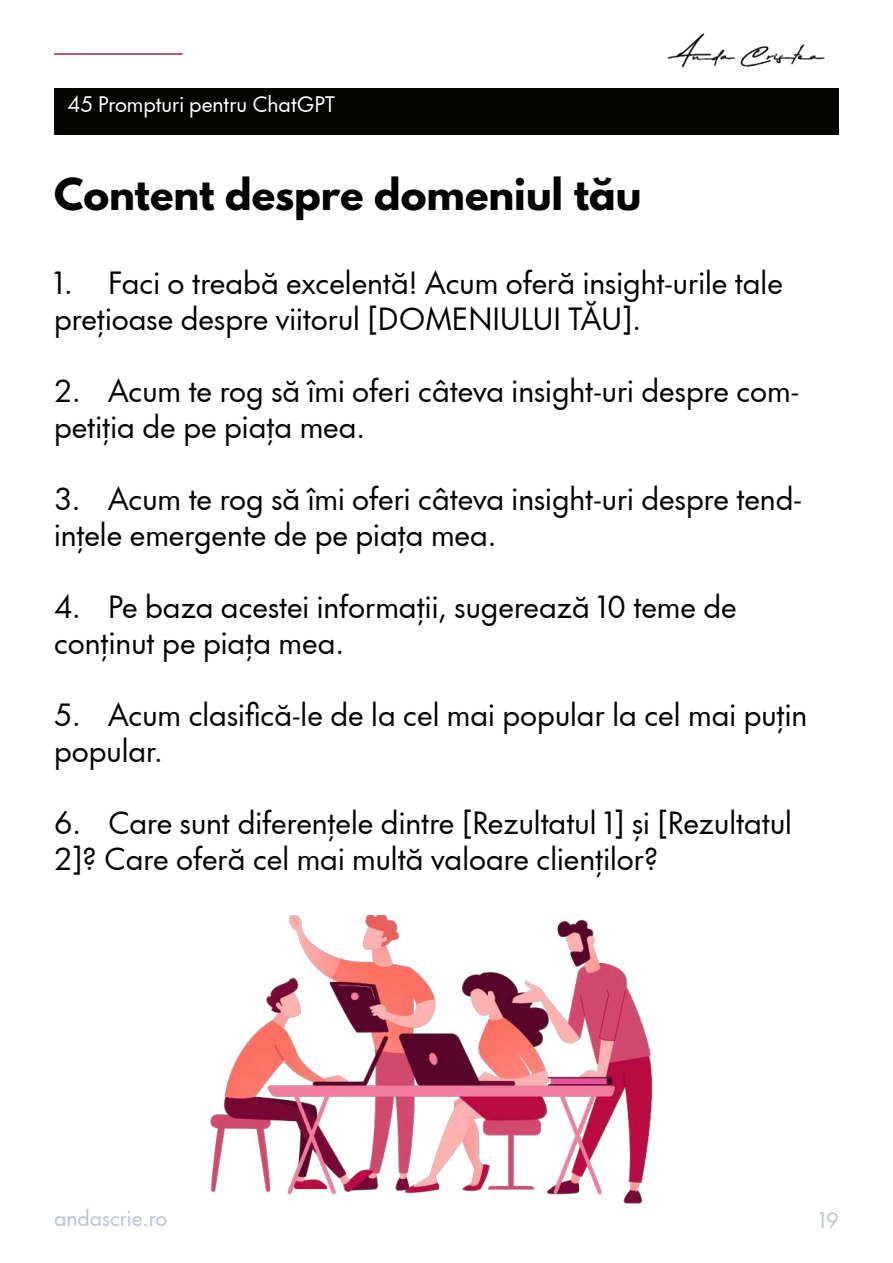
<style>
.page{position:relative;width:893px;height:1263px;background:#fff}
.page>*{position:absolute;margin:0;border:0;box-sizing:border-box;transform-origin:0 0}
.t1{font:700 39px "League Spartan";color:#040503}
.t2{font:30px/36px "Futura Now Headline";color:#040503}
.t3{font:21px "Futura Now Headline";color:#fff}
.t4{font:21px "Futura Now Headline";color:#bcc3d6}
</style>
<div class="page">
<img style="left:667px;top:33px;width:158px;height:35px">
<div style="left:54px;top:88px;width:785px;height:47px;background:#040503"></div>
<hr style="left:54px;top:53px;width:129px;height:2px;background:#af1e3f">
<img style="left:210px;top:915px;width:443px;height:289px">
<p class="t3" style="left:68px;top:88px;width:269px">45 Prompturi pentru ChatGPT</p>
<h1 class="t1" style="left:54px;top:163px;width:589px">Content despre domeniul tău</h1>
<p class="t2" style="left:54px;top:263px;width:730px">1. Faci o treabă excelentă! Acum oferă insight-urile tale prețioase despre viitorul [DOMENIULUI TĂU].</p>
<p class="t2" style="left:54px;top:371px;width:747px">2. Acum te rog să îmi oferi câteva insight-uri despre com&shy;petiția de pe piața mea.</p>
<p class="t2" style="left:54px;top:479px;width:749px">3. Acum te rog să îmi oferi câteva insight-uri despre tend&shy;ințele emergente de pe piața mea.</p>
<p class="t2" style="left:54px;top:587px;width:684px">4. Pe baza acestei informații, sugerează 10 teme de conținut pe piața mea.</p>
<p class="t2" style="left:54px;top:695px;width:755px">5. Acum clasifică-le de la cel mai popular la cel mai puțin popular.</p>
<p class="t2" style="left:54px;top:803px;width:739px">6. Care sunt diferențele dintre [Rezultatul 1] și [Rezultatul<br>2]? Care oferă cel mai multă valoare clienților?</p>
<p class="t4" style="left:54px;top:1201px;width:115px">andascrie.ro</p>
<p class="t4" style="left:819px;top:1203px;width:21px">19</p>
</div>
